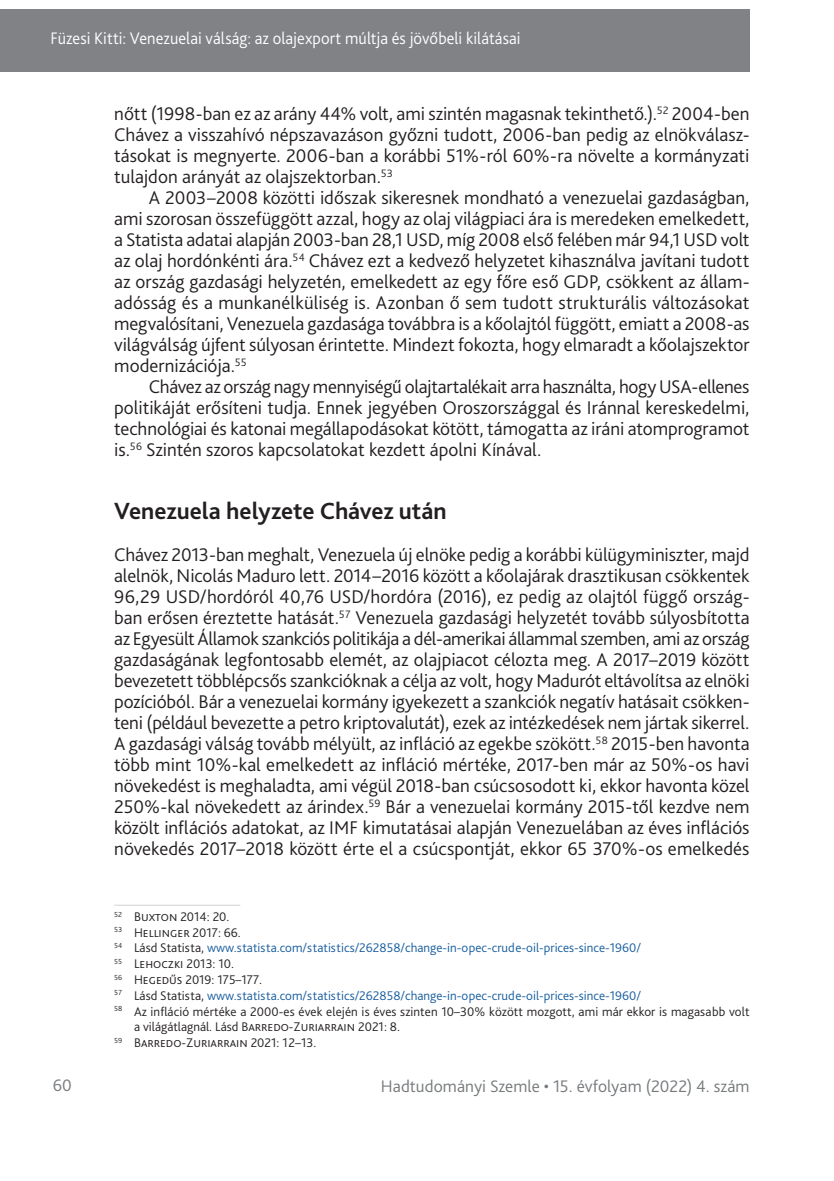
<style>
.page{position:relative;width:834px;height:1181px;background:#fff}
.page>*{position:absolute;margin:0;border:0;box-sizing:border-box;transform-origin:0 0}
._1_1__Head{font:700 24.5px "Bliss Pro";letter-spacing:-.005em;color:#231f20}
._2__Body_1st_paragra{font:300 19.25px/21px "Bliss Pro";letter-spacing:-.005em;color:#231f20;text-align:justify}
._1__Body{font:300 19.25px/21px "Bliss Pro";letter-spacing:-.005em;color:#231f20;text-align:justify}
.t1{font:300 17.5px "Bliss Pro";color:#fff;scale:.95 1}
.t2{font:300 17.5px "Bliss Pro";letter-spacing:.005em;color:#767a7c}
.Lábjegyzet{font:300 13.12px/15.8px "Bliss Pro";color:#231f20}
.Lábjegyzet-2{font:300 13.12px "Bliss Pro";color:#175d9e}
.s1{color:#231f20}
</style>
<div class="page">
<div style="left:0;top:9px;width:749px;height:63px;background:#808285"></div>
<hr style="left:114px;top:905px;width:126px;height:1px;background:#d1d2d4">
<p class="t1" style="left:51px;top:27px;width:496px">Füzesi Kitti: Venezuelai válság: az olajexport múltja és jövőbeli kilátásai</p>
<p class="_2__Body_1st_paragra" style="left:114px;top:103px;width:636px">nőtt (1998-ban ez az arány 44% volt, ami szintén magasnak tekinthető.).<sup>52</sup> 2004-ben Chávez a visszahívó népszavazáson győzni tudott, 2006-ban pedig az elnökválasz&shy;tásokat is megnyerte. 2006-ban a korábbi 51%-ról 60%-ra növelte a kormányzati tulajdon arányát az olajszektorban.<sup>53</sup></p>
<p class="_1__Body" style="left:114px;top:187px;width:636px;text-indent:35px">A 2003–2008 közötti időszak sikeresnek mondható a venezuelai gazdaságban, ami szorosan összefüggött azzal, hogy az olaj világpiaci ára is meredeken emelkedett, a Statista adatai alapján 2003-ban 28,1 USD, míg 2008 első felében már 94,1 USD volt az olaj hordónkénti ára.<sup>54</sup> Chávez ezt a kedvező helyzetet kihasználva javítani tudott az ország gazdasági helyzetén, emelkedett az egy főre eső GDP, csökkent az állam&shy;adósság és a munkanélküliség is. Azonban ő sem tudott strukturális változásokat megvalósítani, Venezuela gazdasága továbbra is a kőolajtól függött, emiatt a -2008-as világválság újfent súlyosan érintette. Mindezt fokozta, hogy elmaradt a kőolajszektor modernizációja.<sup>55</sup></p>
<p class="_1__Body" style="left:114px;top:376px;width:636px;text-indent:35px">Chávez az ország nagy mennyiségű olajtartalékait arra használta, hogy USA-ellenes politikáját erősíteni tudja. Ennek jegyében Oroszországgal és Iránnal kereskedelmi, technológiai és katonai megállapodásokat kötött, támogatta az iráni atomprogramot is.<sup>56</sup> Szintén szoros kapcsolatokat kezdett ápolni Kínával.</p>
<p class="_1_1__Head" style="left:114px;top:496px;width:334px">Venezuela helyzete Chávez után</p>
<p class="_2__Body_1st_paragra" style="left:114px;top:544px;width:637px">Chávez 2013-ban meghalt, Venezuela új elnöke pedig a korábbi külügyminiszter, majd alelnök, Nicolás Maduro lett. 2014–2016 között a kőolajárak drasztikusan csökkentek 96,29 USD/hordóról 40,76 USD/hordóra (2016), ez pedig az olajtól függő ország&shy;ban erősen éreztette hatását.<sup>57</sup> Venezuela gazdasági helyzetét tovább súlyosbította az Egyesült Államok szankciós politikája a dél-amerikai állammal szemben, ami az ország gazdaságának legfontosabb elemét, az olajpiacot célozta meg. A -2017–2019 között bevezetett többlépcsős szankcióknak a célja az volt, hogy Madurót eltávolítsa az elnöki pozícióból. Bár a venezuelai kormány igyekezett a szankciók negatív hatásait csökken&shy;teni (például bevezette a petro kriptovalutát), ezek az intézkedések nem jártak sikerrel.<br>A gazdasági válság tovább mélyült, az infláció az egekbe szökött.<sup>58</sup> 2015-ben havonta több mint 10%-kal emelkedett az infláció mértéke, 2017-ben már az -50%-os havi növekedést is meghaladta, ami végül 2018-ban csúcsosodott ki, ekkor havonta közel 250%-kal növekedett az árindex.<sup>59</sup> Bár a venezuelai kormány 2015-től kezdve nem közölt inflációs adatokat, az IMF kimutatásai alapján Venezuelában az éves inflációs növekedés 2017–2018 között érte el a csúcspontját, ekkor 65 370%-os emelkedés</p>
<p class="Lábjegyzet" style="left:114px;top:908px;width:117px"><sup>52</sup> Buxton 2014: 20.</p>
<p class="Lábjegyzet" style="left:114px;top:924px;width:128px"><sup>53</sup> Hellinger 2017: 66.</p>
<p class="Lábjegyzet-2" style="left:114px;top:940px;width:528px"><sup>54</sup> <span class="s1">Lásd Statista,</span> www.statista.com/statistics/262858/change-in-opec-crude-oil-prices-since-1960/</p>
<p class="Lábjegyzet" style="left:114px;top:955px;width:121px"><sup>55</sup> Lehoczki 2013: 10.</p>
<p class="Lábjegyzet" style="left:114px;top:971px;width:149px"><sup>56</sup> Hegedűs 2019: 175–177.</p>
<p class="Lábjegyzet-2" style="left:114px;top:987px;width:528px"><sup>57</sup> <span class="s1">Lásd Statista,</span> www.statista.com/statistics/262858/change-in-opec-crude-oil-prices-since-1960/</p>
<p class="Lábjegyzet" style="left:134px;top:1003px;width:617px;text-indent:-20px"><sup>58</sup> Az infláció mértéke a -2000-es évek elején is éves szinten 10–30% között mozgott, ami már ekkor is magasabb volt a világátlagnál. Lásd Barredo-Zuriarrain 2021: 8.</p>
<p class="Lábjegyzet" style="left:114px;top:1034px;width:203px"><sup>59</sup> Barredo-Zuriarrain 2021: 12–13.</p>
<p class="t2" style="left:53px;top:1074px;width:21px">60</p>
<p class="t2" style="left:381px;top:1075px;width:370px">Hadtudományi Szemle • 15. évfolyam (2022) 4. szám</p>
</div>
